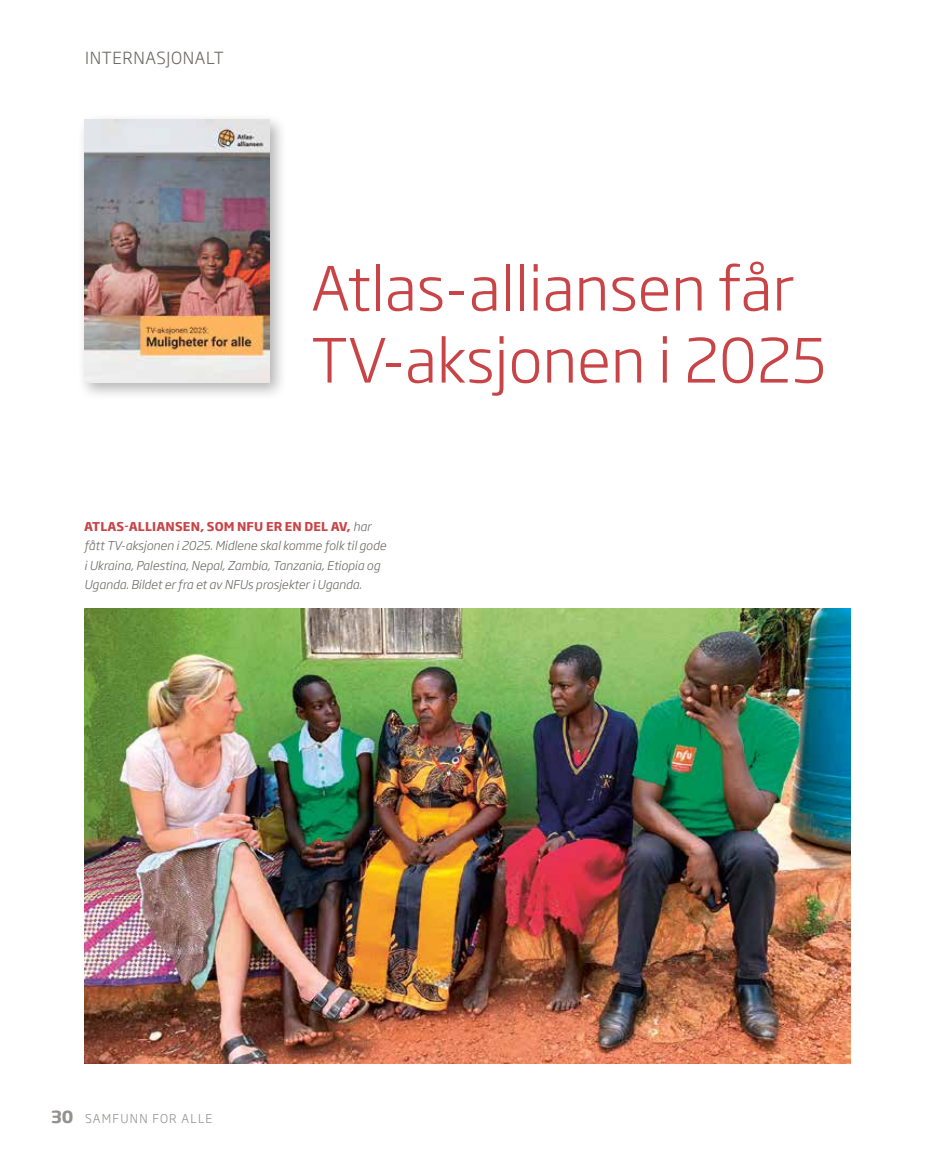
<style>
.page{position:relative;width:936px;height:1170px;background:#fff}
.page>*{position:absolute;margin:0;border:0;box-sizing:border-box;transform-origin:0 0}
.t1{font:300 60px/72px "Soho Gothic Std";color:#c84447}
.t2{font:300 16.5px "Soho Gothic Std";letter-spacing:.04em;color:#6a6864}
.t3{font:italic 300 12px/19.5px "Soho Gothic Std";color:#6a6864}
.t4{font:300 12px "Soho Gothic Std";letter-spacing:.1em;color:#949290}
.s1{font-weight:700;font-style:normal;color:#c84447}
.s2{font-weight:700;font-size:16.5px}
</style>
<div class="page">
<img style="left:84px;top:608px;width:766px;height:455px">
<div style="left:77px;top:112px;width:211px;height:289px;background:#000;opacity:.3"></div>
<img style="left:84px;top:120px;width:186px;height:262px">
<h2 class="t2" style="left:85px;top:47px;width:140px">INTERNASJONALT</h2>
<h1 class="t1" style="left:311px;top:253px;width:516px">Atlas-alliansen får<br>TV-aksjonen i 2025</h1>
<p class="t3" style="left:84px;top:516px;width:303px"><span class="s1">ATLAS-ALLIANSEN, SOM NFU ER EN DEL AV,</span> har fått TV-aksjonen i 2025. Midlene skal komme folk til gode i Ukraina, Palestina, Nepal, Zambia, Tanzania, Etiopia og Uganda. Bildet er fra et av NFUs prosjekter i Uganda.</p>
<p class="t4" style="left:51px;top:1110px;width:163px"><span class="s2">30</span> SAMFUNN FOR ALLE</p>
</div>
